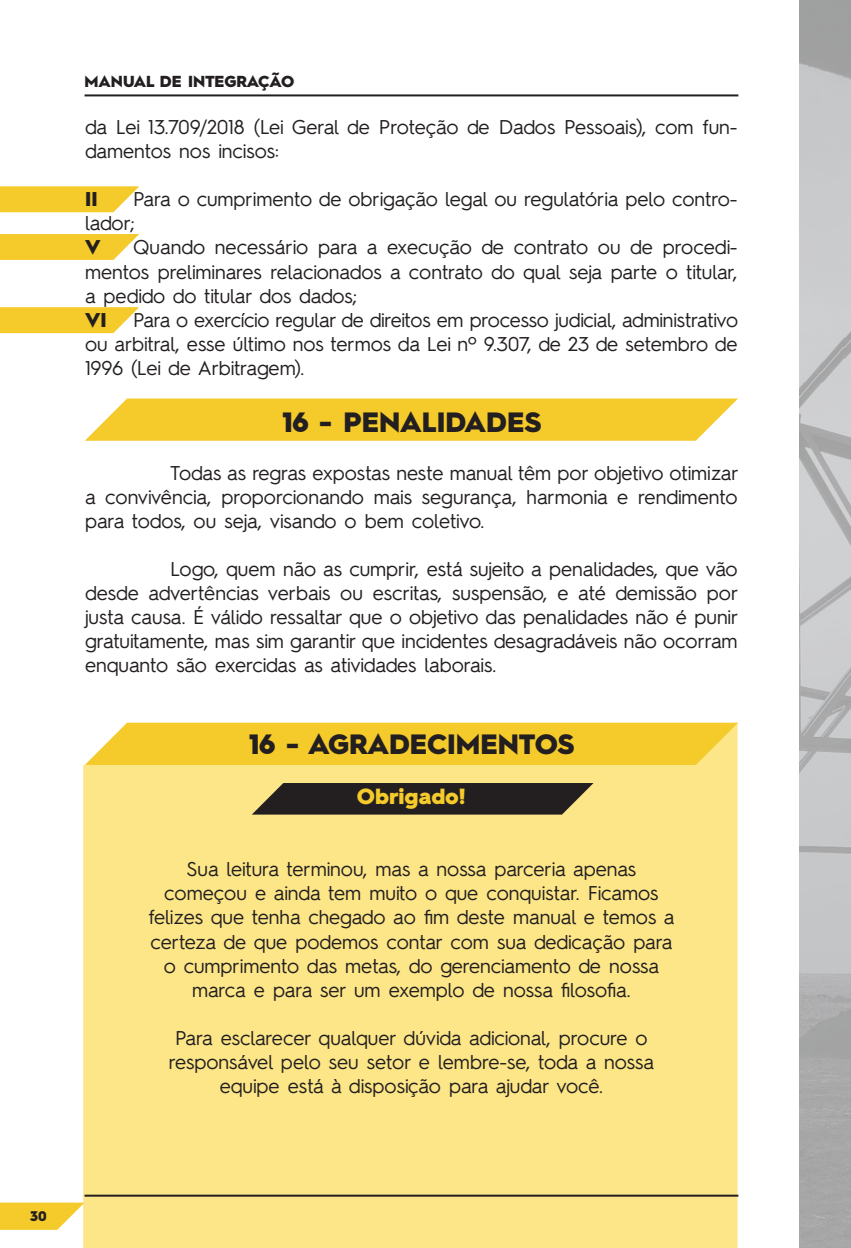
<style>
.page{position:relative;width:851px;height:1248px;background:#fff}
.page>*{position:absolute;margin:0;border:0;box-sizing:border-box;transform-origin:0 0}
.t1{font:900 28px "Hurme Geometric Sans 2";color:#231f20}
.t2{font:900 22px "Hurme Geometric Sans 2";color:#f5ca2b}
.t3{font:20px/24px "Hurme Geometric Sans 2";color:#231f20;text-align:justify}
.t4{font:900 20px "Hurme Geometric Sans 2";color:#231f20}
.t5{font:900 16px "Hurme Geometric Sans 2";color:#231f20}
.t6{font:900 14px "Hurme Geometric Sans 2";color:#231f20}
</style>
<div class="page">
<div style="left:83px;top:764px;width:654px;height:483px;background:#fce687"></div>
<svg style="left:85px;top:398px;width:653px;height:42px;background:#f5cd3a"></svg>
<svg style="left:0;top:186px;width:139px;height:26px;background:#f6cf40"></svg>
<svg style="left:0;top:234px;width:139px;height:26px;background:#f5ce3e"></svg>
<svg style="left:0;top:307px;width:139px;height:26px;background:#f5cf3f"></svg>
<svg style="left:86px;top:722px;width:652px;height:42px;background:#f5cd37"></svg>
<svg style="left:252px;top:783px;width:341px;height:31px;background:#363129"></svg>
<img style="left:799px;top:0;width:51px;height:1247px">
<svg style="left:0;top:1202px;width:84px;height:27px;background:#f6d24d"></svg>
<hr style="left:84px;top:1194px;width:654px;height:2px;background:#231f20">
<hr style="left:84px;top:94px;width:654px;height:2px;background:#231f20">
<p class="t5" style="left:84px;top:71px;width:211px">MANUAL DE INTEGRAÇÃO</p>
<p class="t3" style="left:85px;top:114px;width:653px">da Lei 13.709/2018 (Lei Geral de Proteção de Dados Pessoais), com fun&shy;damentos nos incisos:</p>
<p class="t4" style="left:85px;top:185px;width:14px">II</p>
<p class="t3" style="left:85px;top:186px;width:653px;text-indent:48px">Para o cumprimento de obrigação legal ou regulatória pelo contro&shy;lador;</p>
<p class="t4" style="left:85px;top:233px;width:17px">V</p>
<p class="t3" style="left:85px;top:234px;width:653px;text-indent:48px">Quando necessário para a execução de contrato ou de procedi&shy;mentos preliminares relacionados a contrato do qual seja parte o titular, a pedido do titular dos dados;</p>
<p class="t4" style="left:85px;top:305px;width:23px">VI</p>
<p class="t3" style="left:85px;top:306px;width:654px;text-indent:48px">Para o exercício regular de direitos em processo judicial, administrativo ou arbitral, esse último nos termos da Lei nº 9.307, de 23 de setembro de 1996 (Lei de Arbitragem).</p>
<h1 class="t1" style="left:282px;top:402px;width:261px">16 - PENALIDADES</h1>
<p class="t3" style="left:85px;top:460px;width:655px;text-indent:85px">Todas as regras expostas neste manual têm por objetivo otimizar a convivência, proporcionando mais segurança, harmonia e rendimento para todos, ou seja, visando o bem coletivo.</p>
<p class="t3" style="left:85px;top:556px;width:654px;text-indent:85px">Logo, quem não as cumprir, está sujeito a penalidades, que vão desde advertências verbais ou escritas, suspensão, e até demissão por justa causa. É válido ressaltar que o objetivo das penalidades não é punir gratuitamente, mas sim garantir que incidentes desagradáveis não ocorram enquanto são exercidas as atividades laborais.</p>
<h1 class="t1" style="left:249px;top:724px;width:327px">16 - AGRADECIMENTOS</h1>
<p class="t2" style="left:357px;top:781px;width:110px">Obrigado!</p>
<p class="t3" style="left:148px;top:856px;width:527px;text-align:center">Sua leitura terminou, mas a nossa parceria apenas começou e ainda tem muito o que conquistar. Ficamos felizes que tenha chegado ao fim deste manual e temos a certeza de que podemos contar com sua dedicação para o cumprimento das metas, do gerenciamento de nossa marca e para ser um exemplo de nossa filosofia.</p>
<p class="t3" style="left:169px;top:1024px;width:487px;text-align:center">Para esclarecer qualquer dúvida adicional, procure o responsável pelo seu setor e lembre-se, toda a nossa equipe está à disposição para ajudar você.</p>
<p class="t6" style="left:30px;top:1206px;width:18px">30</p>
</div>
